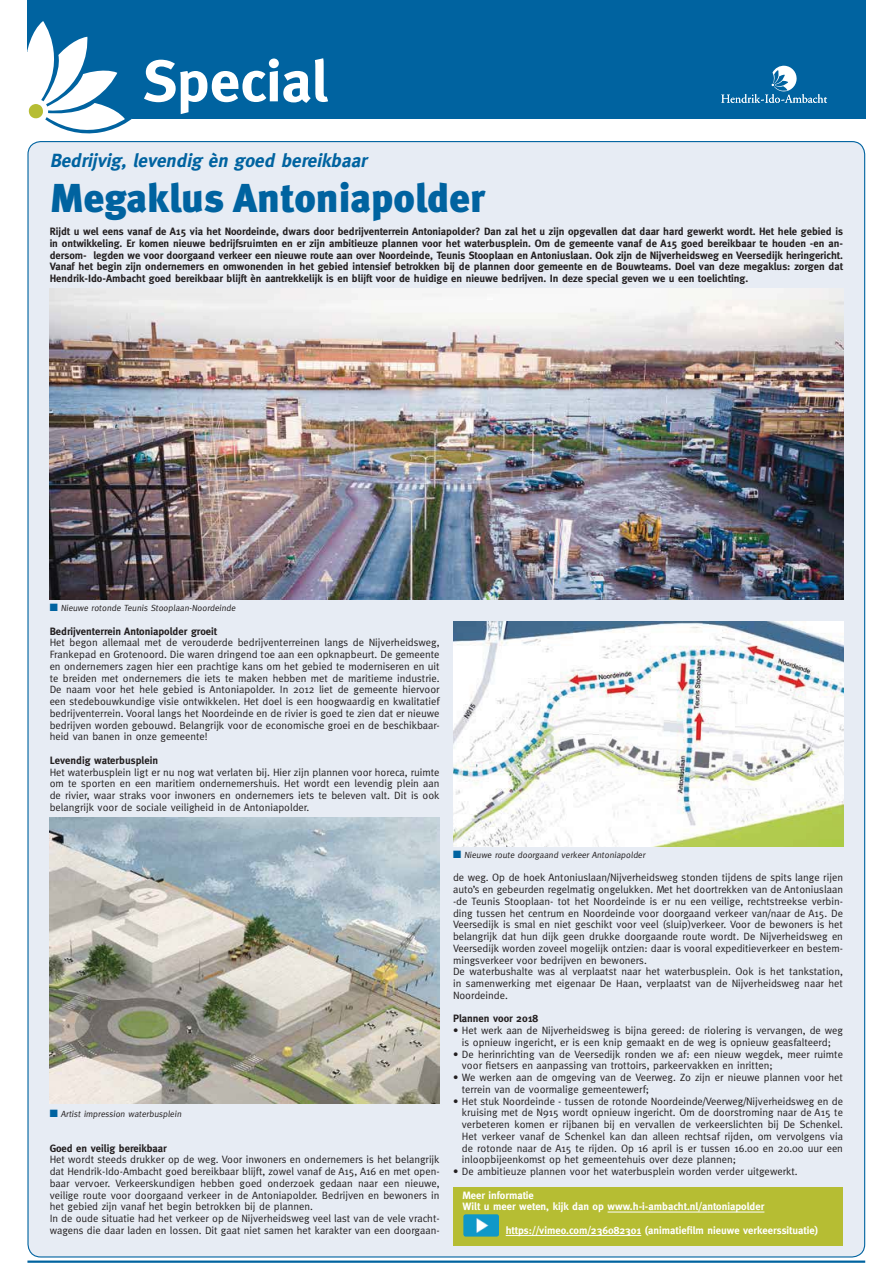
<style>
.page{position:relative;width:893px;height:1263px;background:#fff}
.page>*{position:absolute;margin:0;border:0;box-sizing:border-box;transform-origin:0 0}
.t1{font:700 58.2px "Meta";color:#fff;scale:1.04 1}
.t2{font:900 40.35px "Meta";color:#0063a0}
.t3{font:italic 700 19.05px "Meta";color:#0063a0}
.t4{font:10.65px/11.7px "Meta";color:#231f20}
.t5{font:700 10.65px/11.7px "Meta";color:#231f20;text-align:justify}
.t6{font:700 10.65px/11.7px "Meta";color:#fff}
.t7{font:9px "Meta";color:#231f20}
</style>
<div class="page">
<div style="left:28px;top:142px;width:837px;height:1115px;background:#e7ecf4;border-radius:13px"></div>
<div style="left:453px;top:1187px;width:390px;height:59px;background:#b6bd33"></div>
<div style="left:132px;top:0;width:733px;height:118px;background:#0063a0"></div>
<svg style="left:721px;top:65px;width:106px;height:38px"></svg>
<svg style="left:27px;top:0;width:141px;height:134px"></svg>
<hr style="left:607px;top:1212px;width:157px;height:1px;background:#fff">
<hr style="left:506px;top:1235px;width:135px;height:1px;background:#fff">
<img style="left:50px;top:289px;width:793px;height:310px">
<img style="left:50px;top:817px;width:390px;height:286px">
<img style="left:453px;top:621px;width:390px;height:225px">
<hr style="left:27px;top:1261px;width:838px;height:2px;background:#0063a0">
<div style="left:143px;top:50px;width:460px;height:58px;background:#0063a0"></div>
<img style="left:463px;top:1214px;width:36px;height:23px;border-radius:2px">
<h1 class="t1" style="left:143px;top:56px;width:179px">Special</h1>
<h3 class="t3" style="left:50px;top:152px;width:322px">Bedrijvig, levendig èn goed bereikbaar</h3>
<h2 class="t2" style="left:50px;top:182px;width:437px">Megaklus Antoniapolder</h2>
<p class="t5" style="left:50px;top:226px;width:795px">Rijdt u wel eens vanaf de A15 via het Noordeinde, dwars door bedrijventerrein Antoniapolder? Dan zal het u zijn opgevallen dat daar hard gewerkt wordt. Het hele gebied is in ontwikkeling. Er komen nieuwe bedrijfsruimten en er zijn ambitieuze plannen voor het waterbusplein. Om de gemeente vanaf de A15 goed bereikbaar te houden -en an&shy;dersom- legden we voor doorgaand verkeer een nieuwe route aan over Noordeinde, Teunis Stooplaan en Antoniuslaan. Ook zijn de Nijverheidsweg en Veersedijk heringericht.<br>Vanaf het begin zijn ondernemers en omwonenden in het gebied intensief betrokken bij de plannen door gemeente en de Bouwteams. Doel van deze megaklus: zorgen dat Hendrik-Ido-Ambacht goed bereikbaar blijft èn aantrekkelijk is en blijft voor de huidige en nieuwe bedrijven. In deze special geven we u een toelichting.</p>
<p class="t7" style="left:61px;top:605px;width:177px">Nieuwe rotonde Teunis Stooplaan-Noordeinde</p>
<p class="t5" style="left:50px;top:626px;width:169px">Bedrijventerrein Antoniapolder groeit</p>
<p class="t4" style="left:50px;top:638px;width:391px;text-align:justify">Het begon allemaal met de verouderde bedrijventerreinen langs de Nijverheidsweg, Frankepad en Grotenoord. Die waren dringend toe aan een opknapbeurt. De gemeente en ondernemers zagen hier een prachtige kans om het gebied te moderniseren en uit te breiden met ondernemers die iets te maken hebben met de maritieme industrie.<br>De naam voor het hele gebied is Antoniapolder. In 2012 liet de gemeente hiervoor een stedebouwkundige visie ontwikkelen. Het doel is een hoogwaardig en kwalitatief bedrijventerrein. Vooral langs het Noordeinde en de rivier is goed te zien dat er nieuwe bedrijven worden gebouwd. Belangrijk voor de economische groei en de beschikbaar&shy;heid van banen in onze gemeente!</p>
<p class="t5" style="left:50px;top:755px;width:110px">Levendig waterbusplein</p>
<p class="t4" style="left:50px;top:767px;width:391px;text-align:justify">Het waterbusplein ligt er nu nog wat verlaten bij. Hier zijn plannen voor horeca, ruimte om te sporten en een maritiem ondernemershuis. Het wordt een levendig plein aan de rivier, waar straks voor inwoners en ondernemers iets te beleven valt. Dit is ook belangrijk voor de sociale veiligheid in de Antoniapolder.</p>
<p class="t7" style="left:61px;top:1110px;width:123px">Artist impression waterbusplein</p>
<p class="t5" style="left:50px;top:1143px;width:119px">Goed en veilig bereikbaar</p>
<p class="t4" style="left:50px;top:1155px;width:391px">Het wordt steeds drukker op de weg. Voor inwoners en ondernemers is het belangrijk dat Hendrik-Ido-Ambacht goed bereikbaar blijft, zowel vanaf de A15, A16 en met open&shy;baar vervoer. Verkeerskundigen hebben goed onderzoek gedaan naar een nieuwe, veilige route voor doorgaand verkeer in de Antoniapolder. Bedrijven en bewoners in het gebied zijn vanaf het begin betrokken bij de plannen.<br>In de oude situatie had het verkeer op de Nijverheidsweg veel last van de vele vracht&shy;wagens die daar laden en lossen. Dit gaat niet samen het karakter van een doorgaan-</p>
<p class="t7" style="left:464px;top:852px;width:184px">Nieuwe route doorgaand verkeer Antoniapolder</p>
<p class="t4" style="left:453px;top:873px;width:391px">de weg. Op de hoek Antoniuslaan/Nijverheidsweg stonden tijdens de spits lange rijen auto’s en gebeurden regelmatig ongelukken. Met het doortrekken van de Antoniuslaan -de Teunis Stooplaan- tot het Noordeinde is er nu een veilige, rechtstreekse verbin&shy;ding tussen het centrum en Noordeinde voor doorgaand verkeer van/naar de A15. De Veersedijk is smal en niet geschikt voor veel (sluip)verkeer. Voor de bewoners is het belangrijk dat hun dijk geen drukke doorgaande route wordt. De Nijverheidsweg en Veersedijk worden zoveel mogelijk ontzien: daar is vooral expeditieverkeer en bestem&shy;mingsverkeer voor bedrijven en bewoners.<br>De waterbushalte was al verplaatst naar het waterbusplein. Ook is het tankstation, in samenwerking met eigenaar De Haan, verplaatst van de Nijverheidsweg naar het Noordeinde.</p>
<p class="t5" style="left:453px;top:1013px;width:87px">Plannen voor 2018</p>
<p class="t4" style="left:453px;top:1025px;width:391px;text-align:center">• Het werk aan de Nijverheidsweg is bijna gereed: de riolering is vervangen, de weg is opnieuw ingericht, er is een knip gemaakt en de weg is opnieuw geasfalteerd;</p>
<p class="t4" style="left:462px;top:1049px;width:383px;text-indent:-9px">• De herinrichting van de Veersedijk ronden we af: een nieuw wegdek, meer ruimte voor fietsers en aanpassing van trottoirs, parkeervakken en inritten;</p>
<p class="t4" style="left:462px;top:1072px;width:383px;text-indent:-9px">• We werken aan de omgeving van de Veerweg. Zo zijn er nieuwe plannen voor het terrein van de voormalige gemeentewerf;</p>
<p class="t4" style="left:462px;top:1096px;width:383px;text-align:justify;text-indent:-9px">• Het stuk Noordeinde - tussen de rotonde Noordeinde/Veerweg/Nijverheidsweg en de kruising met de N915 wordt opnieuw ingericht. Om de doorstroming naar de A15 te verbeteren komen er rijbanen bij en vervallen de verkeerslichten bij De Schenkel.<br>Het verkeer vanaf de Schenkel kan dan alleen rechtsaf rijden, om vervolgens via de rotonde naar de A15 te rijden. Op 16 april is er tussen 16.00 en 20.00 uur een inloopbijeenkomst op het gemeentehuis over deze plannen;</p>
<p class="t4" style="left:453px;top:1166px;width:346px">• De ambitieuze plannen voor het waterbusplein worden verder uitgewerkt.</p>
<p class="t6" style="left:462px;top:1190px;width:303px">Meer informatie<br>Wilt u meer weten, kijk dan op www.h-i-ambacht.nl/antoniapolder</p>
<p class="t6" style="left:506px;top:1225px;width:314px">https://vimeo.com/236082301 (animatiefilm nieuwe verkeerssituatie)</p>
</div>
